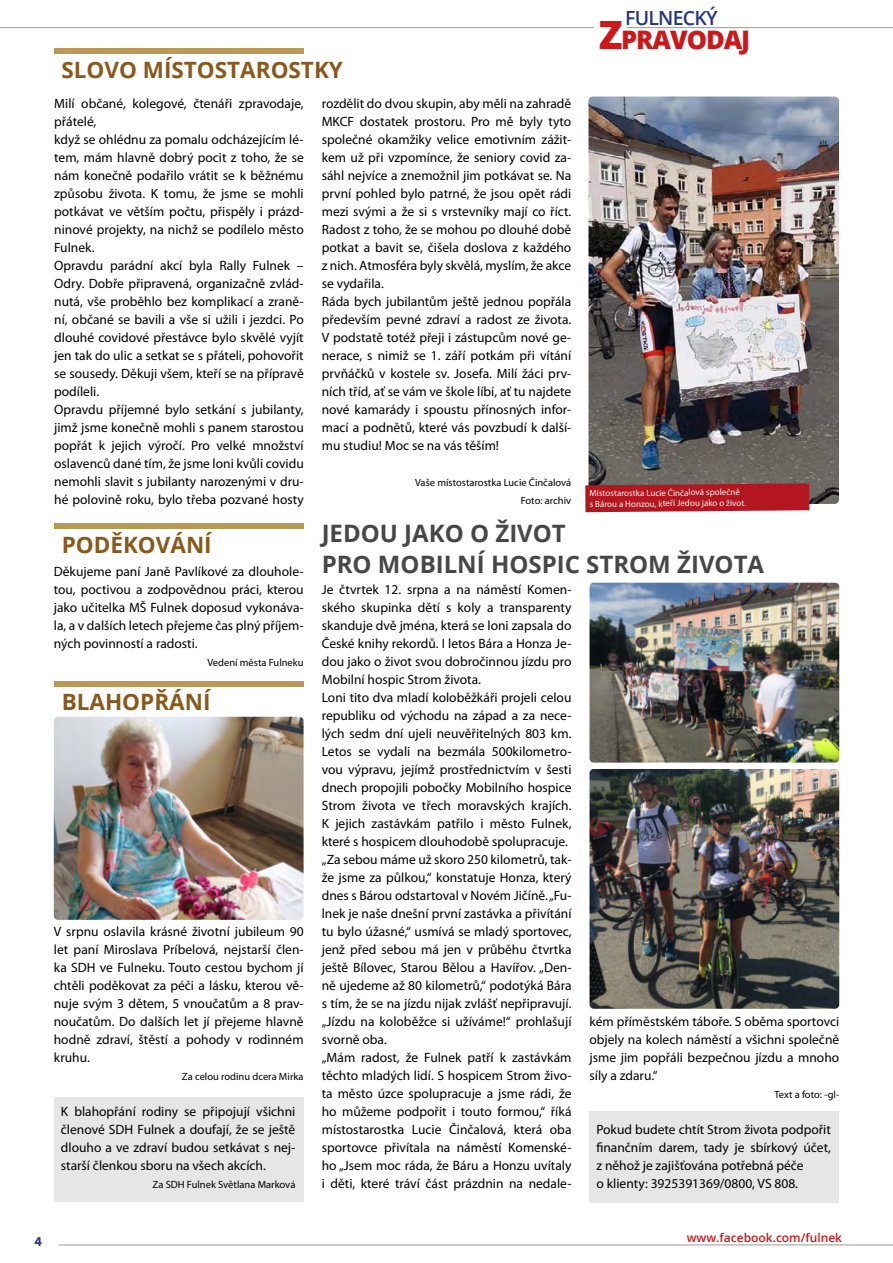
<style>
.page{position:relative;width:893px;height:1263px;background:#fff}
.page>*{position:absolute;margin:0;border:0;box-sizing:border-box;transform-origin:0 0}
.t1{font:800 25.5px "Open Sans";letter-spacing:-.04em;color:#cd1719}
.t2{font:700 24px/31.5px "Open Sans";color:#474747}
.t3{font:700 22.5px "Open Sans";color:#89591c}
.t4{font:600 19.5px "Open Sans";letter-spacing:-.04em;color:#283583}
.t5{font:13.5px/18px "Myriad Pro";color:#000}
.t6{font:700 13.5px "Myriad Pro";color:#283583}
.t7{font:600 12px "Open Sans";color:#cd1719}
.t8{font:10.5px/18px "Myriad Pro";color:#000;text-align:right}
.t9{font:9px/10.9px "Myriad Pro";color:#f2f2f2}
.s1{font-size:39px}
</style>
<div class="page">
<div style="left:589px;top:1111px;width:250px;height:91px;background:#e6e6e6"></div>
<div style="left:54px;top:1097px;width:249px;height:104px;background:#e6e6e6"></div>
<hr style="left:627px;top:27px;width:266px;height:1px;background:#000">
<hr style="left:0;top:27px;width:594px;height:1px;background:#000">
<hr style="left:59px;top:1244px;width:834px;height:1px;background:#000">
<div style="left:54px;top:523px;width:250px;height:6px;background:#ba9956"></div>
<div style="left:54px;top:681px;width:250px;height:5px;background:#ba9956"></div>
<div style="left:54px;top:48px;width:250px;height:6px;background:#ba9956"></div>
<img style="left:588px;top:97px;width:251px;height:407px">
<img style="left:589px;top:583px;width:250px;height:180px">
<img style="left:54px;top:717px;width:250px;height:203px">
<img style="left:589px;top:769px;width:250px;height:240px">
<svg style="left:585px;top:483px;width:224px;height:29px;background:#b12028"></svg>
<h3 class="t3" style="left:61px;top:54px;width:283px">SLOVO MÍSTOSTAROSTKY</h3>
<p class="t5" style="left:54px;top:94px;width:251px">Milí občané, kolegové, čtenáři zpravodaje, přátelé,<br>když se ohlédnu za pomalu odcházejícím lé&shy;tem, mám hlavně dobrý pocit z toho, že se nám konečně podařilo vrátit se k běžnému způsobu života. K tomu, že jsme se mohli potkávat ve větším počtu, přispěly i prázd&shy;ninové projekty, na nichž se podílelo město Fulnek.<br>Opravdu parádní akcí byla Rally Fulnek – Odry. Dobře připravená, organizačně zvlád&shy;nutá, vše proběhlo bez komplikací a zraně&shy;ní, občané se bavili a vše si užili i jezdci. Po dlouhé covidové přestávce bylo skvělé vyjít jen tak do ulic a setkat se s přáteli, pohovořit se sousedy. Děkuji všem, kteří se na přípravě podíleli.<br>Opravdu příjemné bylo setkání s jubilanty, jimž jsme konečně mohli s panem starostou popřát k jejich výročí. Pro velké množství oslavenců dané tím, že jsme loni kvůli covidu nemohli slavit s jubilanty narozenými v dru&shy;hé polovině roku, bylo třeba pozvané hosty</p>
<p class="t5" style="left:322px;top:94px;width:251px">rozdělit do dvou skupin, aby měli na zahradě MKCF dostatek prostoru. Pro mě byly tyto společné okamžiky velice emotivním zážit&shy;kem už při vzpomínce, že seniory covid za&shy;sáhl nejvíce a znemožnil jim potkávat se. Na první pohled bylo patrné, že jsou opět rádi mezi svými a že si s vrstevníky mají co říct.<br>Radost z toho, že se mohou po dlouhé době potkat a bavit se, čišela doslova z každého z nich. Atmosféra byly skvělá, myslím, že akce se vydařila.<br>Ráda bych jubilantům ještě jednou popřála především pevné zdraví a radost ze života.<br>V podstatě totéž přeji i zástupcům nové ge&shy;nerace, s nimiž se 1. září potkám při vítání prvňáčků v kostele sv. Josefa. Milí žáci prv&shy;ních tříd, ať se vám ve škole líbí, ať tu najdete nové kamarády i spoustu přínosných infor&shy;mací a podnětů, které vás povzbudí k další&shy;mu studiu! Moc se na vás těším!</p>
<p class="t8" style="left:415px;top:473px;width:158px">Vaše místostarostka Lucie Činčalová<br>Foto: archiv</p>
<h3 class="t4" style="left:625px;top:5px;width:94px">FULNECKÝ</h3>
<h1 class="t1" style="left:599px;top:20px;width:153px"><span class="s1">Z</span>PRAVODAJ</h1>
<p class="t9" style="left:589px;top:488px;width:158px;rotate:-1deg">Místostarostka Lucie Činčalová společně<br>s Bárou a Honzou, kteří Jedou jako o život.</p>
<h3 class="t3" style="left:62px;top:529px;width:152px">PODĚKOVÁNÍ</h3>
<p class="t5" style="left:54px;top:562px;width:251px;text-align:justify">Děkujeme paní Janě Pavlíkové za dlouhole&shy;tou, poctivou a zodpovědnou práci, kterou jako učitelka MŠ Fulnek doposud vykonáva&shy;la, a v dalších letech přejeme čas plný příjem&shy;ných povinností a radosti.</p>
<p class="t8" style="left:207px;top:653px;width:98px">Vedení města Fulneku</p>
<h3 class="t3" style="left:62px;top:686px;width:150px">BLAHOPŘÁNÍ</h3>
<p class="t5" style="left:54px;top:922px;width:251px;text-align:justify">V srpnu oslavila krásné životní jubileum 90 let paní Miroslava Príbelová, nejstarší člen&shy;ka SDH ve Fulneku. Touto cestou bychom jí chtěli poděkovat za péči a lásku, kterou vě&shy;nuje svým 3 dětem, 5 vnoučatům a 8 prav&shy;noučatům. Do dalších let jí přejeme hlavně hodně zdraví, štěstí a pohody v rodinném kruhu.</p>
<p class="t8" style="left:182px;top:1067px;width:123px">Za celou rodinu dcera Mirka</p>
<p class="t5" style="left:61px;top:1102px;width:236px;text-align:justify">K blahopřání rodiny se připojují všichni členové SDH Fulnek a doufají, že se ještě dlouho a ve zdraví budou setkávat s nej&shy;starší členkou sboru na všech akcích.</p>
<p class="t8" style="left:153px;top:1175px;width:144px">Za SDH Fulnek Světlana Marková</p>
<h2 class="t2" style="left:322px;top:517px;width:444px">JEDOU JAKO O ŽIVOT<br>PRO MOBILNÍ HOSPIC STROM ŽIVOTA</h2>
<p class="t5" style="left:322px;top:580px;width:251px">Je čtvrtek 12. srpna a na náměstí Komen&shy;ského skupinka dětí s koly a transparenty skanduje dvě jména, která se loni zapsala do České knihy rekordů. I letos Bára a Honza Je&shy;dou jako o život svou dobročinnou jízdu pro Mobilní hospic Strom života.<br>Loni tito dva mladí koloběžkáři projeli celou republiku od východu na západ a za nece&shy;lých sedm dní ujeli neuvěřitelných 803 km.<br>Letos se vydali na bezmála 500kilometro&shy;vou výpravu, jejímž prostřednictvím v šesti dnech propojili pobočky Mobilního hospice Strom života ve třech moravských krajích.<br>K jejich zastávkám patřilo i město Fulnek, které s hospicem dlouhodobě spolupracuje. „Za sebou máme už skoro 250 kilometrů, tak&shy;že jsme za půlkou,“ konstatuje Honza, který dnes s Bárou odstartoval v Novém Jičíně. „Fu&shy;lnek je naše dnešní první zastávka a přivítání tu bylo úžasné,“ usmívá se mladý sportovec, jenž před sebou má jen v průběhu čtvrtka ještě Bílovec, Starou Bělou a Havířov. „Den&shy;ně ujedeme až 80 kilometrů,“ podotýká Bára s tím, že se na jízdu nijak zvlášť nepřipravují. „Jízdu na koloběžce si užíváme!“ prohlašují svorně oba.<br>„Mám radost, že Fulnek patří k zastávkám těchto mladých lidí. S hospicem Strom živo&shy;ta město úzce spolupracuje a jsme rádi, že ho můžeme podpořit i touto formou,“ říká místostarostka Lucie Činčalová, která oba sportovce přivítala na náměstí Komenské&shy;ho „Jsem moc ráda, že Báru a Honzu uvítaly i děti, které tráví část prázdnin na nedale-</p>
<p class="t5" style="left:589px;top:1012px;width:251px;text-align:justify">kém příměstském táboře. S oběma sportovci objely na kolech náměstí a všichni společně jsme jim popřáli bezpečnou jízdu a mnoho síly a zdaru.“</p>
<p class="t8" style="left:774px;top:1085px;width:66px">Text a foto: -gl-</p>
<p class="t5" style="left:596px;top:1120px;width:236px">Pokud budete chtít Strom života podpořit finančním darem, tady je sbírkový účet, z něhož je zajišťována potřebná péče<br>o klienty: 3925391369/0800, VS 808.</p>
<p class="t6" style="left:35px;top:1234px;width:9px">4</p>
<p class="t7" style="left:687px;top:1229px;width:157px">www.facebook.com/fulnek</p>
</div>
